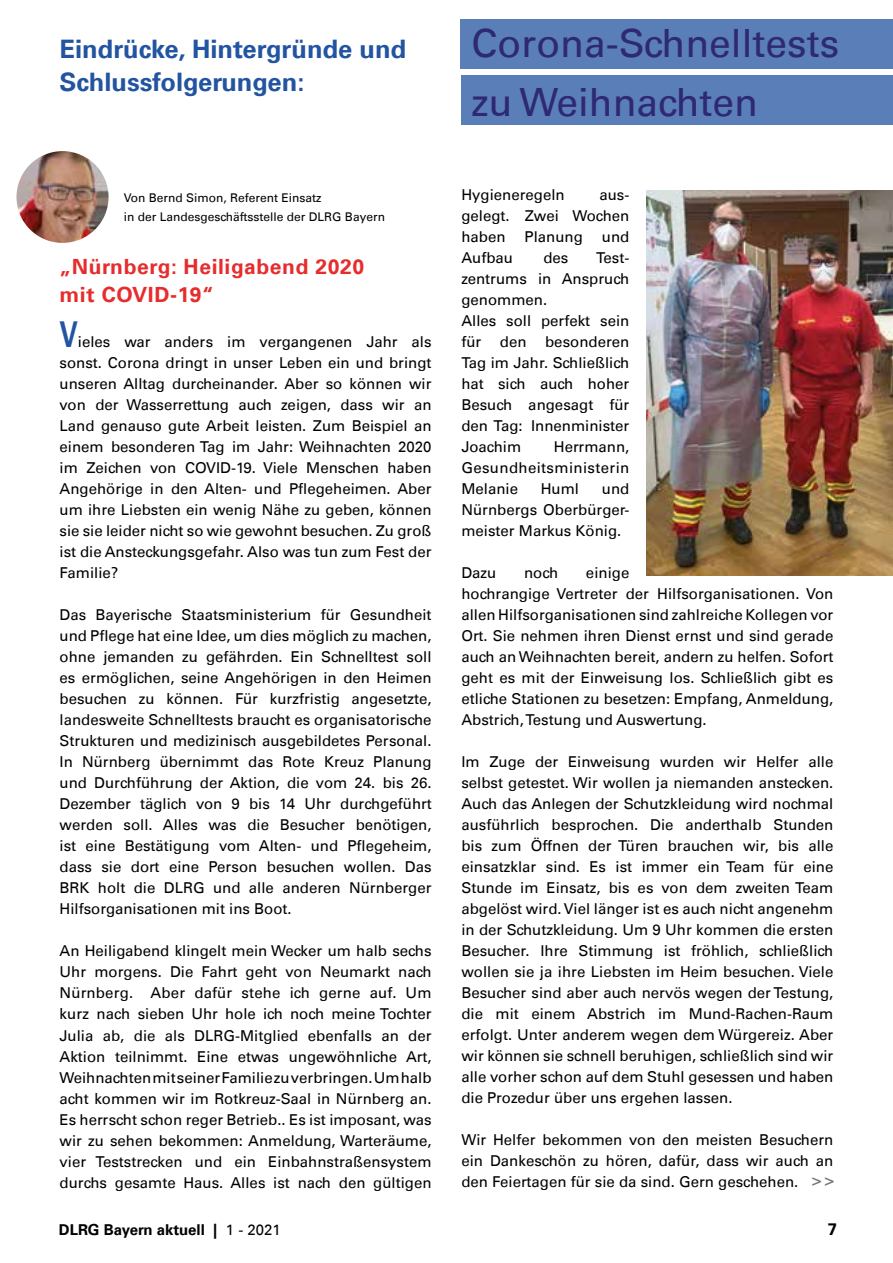
<style>
.page{position:relative;width:893px;height:1263px;background:#fff}
.page>*{position:absolute;margin:0;border:0;box-sizing:border-box;transform-origin:0 0}
.t1{font:39px/58.5px "DLRG Univers";color:#2f2873}
.t2{font:700 35.7px "DLRG Univers";color:#2254a1;scale:.71 1}
.t3{font:700 25.5px/33px "DLRG Univers";color:#2254a1}
.t4{font:700 21px/28.5px "DLRG Univers";letter-spacing:.03em;color:#e62d2e}
.t5{font:700 16.5px "DLRG Univers";color:#020203}
.t6{font:15px/21px "DLRG Univers";color:#000;text-align:justify}
.t7{font:700 15px "DLRG Univers";color:#020203}
.t8{font:700 condensed 15px "Zurich BT";color:#777776}
.t9{font:12px/19.5px "DLRG Univers";color:#000}
.s1{font-weight:400;color:#000}
</style>
<div class="page">
<div style="left:460px;top:20px;width:433px;height:49px;background:#597eb8"></div>
<img style="left:16px;top:151px;width:93px;height:92px;border-radius:46px">
<div style="left:461px;top:75px;width:432px;height:49px;background:#597eb8"></div>
<img style="left:646px;top:191px;width:247px;height:384px">
<h3 class="t3" style="left:60px;top:33px;width:348px">Eindrücke, Hintergründe und<br>Schlussfolgerungen:</h3>
<h1 class="t1" style="left:471px;top:15px;width:369px">Corona-Schnelltests zu Weihnachten</h1>
<p class="t9" style="left:124px;top:188px;width:263px">Von Bernd Simon, Referent Einsatz<br>in der Landesgeschäftsstelle der DLRG Bayern</p>
<h3 class="t4" style="left:60px;top:252px;width:306px">„Nürnberg: Heiligabend 2020 mit COVID-19“</h3>
<h2 class="t2" style="left:60px;top:314px;width:27px">V</h2>
<p class="t6" style="left:60px;top:332px;width:374px;text-indent:18px">ieles war anders im vergangenen Jahr als sonst. Corona dringt in unser Leben ein und bringt unseren Alltag durcheinander. Aber so können wir von der Wasserrettung auch zeigen, dass wir an Land genauso gute Arbeit leisten. Zum Beispiel an einem besonderen Tag im Jahr: Weihnachten 2020 im Zeichen von COVID-19. Viele Menschen haben Angehörige in den Alten- und Pflegeheimen. Aber um ihre Liebsten ein wenig Nähe zu geben, können sie sie leider nicht so wie gewohnt besuchen. Zu groß ist die Ansteckungsgefahr. Also was tun zum Fest der Familie?</p>
<p class="t6" style="left:60px;top:605px;width:374px">Das Bayerische Staatsministerium für Gesundheit und Pflege hat eine Idee, um dies möglich zu machen, ohne jemanden zu gefährden. Ein Schnelltest soll es ermöglichen, seine Angehörigen in den Heimen besuchen zu können. Für kurzfristig angesetzte, landesweite Schnelltests braucht es organisatorische Strukturen und medizinisch ausgebildetes Personal.<br>In Nürnberg übernimmt das Rote Kreuz Planung und Durchführung der Aktion, die vom 24. bis 26.<br>Dezember täglich von 9 bis 14 Uhr durchgeführt werden soll. Alles was die Besucher benötigen, ist eine Bestätigung vom Alten- und Pflegeheim, dass sie dort eine Person besuchen wollen. Das BRK holt die DLRG und alle anderen Nürnberger Hilfsorganisationen mit ins Boot.</p>
<p class="t6" style="left:60px;top:941px;width:374px">An Heiligabend klingelt mein Wecker um halb sechs Uhr morgens. Die Fahrt geht von Neumarkt nach Nürnberg. Aber dafür stehe ich gerne auf. Um kurz nach sieben Uhr hole ich noch meine Tochter Julia ab, die als DLRG-Mitglied ebenfalls an der Aktion teilnimmt. Eine etwas ungewöhnliche Art, Weihnachten mit seiner Familie zu verbringen. Um halb acht kommen wir im Rotkreuz-Saal in Nürnberg an.<br>Es herrscht schon reger Betrieb.. Es ist imposant, was wir zu sehen bekommen: Anmeldung, Warteräume, vier Teststrecken und ein Einbahnstraßensystem durchs gesamte Haus. Alles ist nach den gültigen</p>
<p class="t6" style="left:461px;top:184px;width:105px">Hygieneregeln</p>
<p class="t6" style="left:461px;top:184px;width:169px;text-indent:138px">aus&shy;gelegt. Zwei Wochen haben</p>
<p class="t6" style="left:524px;top:226px;width:60px">Planung</p>
<p class="t6" style="left:602px;top:226px;width:29px">und</p>
<p class="t6" style="left:461px;top:247px;width:53px">Aufbau</p>
<p class="t6" style="left:543px;top:247px;width:27px">des</p>
<p class="t6" style="left:461px;top:247px;width:169px;text-align:left;text-indent:135px">Test&shy;zentrums in Anspruch genommen.<br>Alles soll perfekt sein für den besonderen<br>Tag im Jahr. Schließlich hat sich auch hoher<br>Besuch angesagt für den Tag: Innenminister<br>Joachim</p>
<p class="t6" style="left:461px;top:436px;width:170px;text-indent:92px">Herrmann, Gesundheitsministerin Melanie</p>
<p class="t6" style="left:541px;top:478px;width:40px">Huml</p>
<p class="t6" style="left:461px;top:478px;width:169px;text-indent:140px">und Nürnbergs Oberbürger&shy;meister Markus König.</p>
<p class="t6" style="left:461px;top:562px;width:36px">Dazu</p>
<p class="t6" style="left:524px;top:562px;width:36px">noch</p>
<p class="t6" style="left:461px;top:562px;width:374px;text-align:left;text-indent:125px">einige<br>hochrangige Vertreter der Hilfsorganisationen. Von allen Hilfsorganisationen sind zahlreiche Kollegen vor Ort. Sie nehmen ihren Dienst ernst und sind gerade auch an Weihnachten bereit, andern zu helfen. Sofort geht es mit der Einweisung los. Schließlich gibt es etliche Stationen zu besetzen: Empfang, Anmeldung, Abstrich, Testung und Auswertung.</p>
<p class="t6" style="left:461px;top:751px;width:374px">Im Zuge der Einweisung wurden wir Helfer alle selbst getestet. Wir wollen ja niemanden anstecken.<br>Auch das Anlegen der Schutzkleidung wird nochmal ausführlich besprochen. Die anderthalb Stunden bis zum Öffnen der Türen brauchen wir, bis alle einsatzklar sind. Es ist immer ein Team für eine Stunde im Einsatz, bis es von dem zweiten Team abgelöst wird. Viel länger ist es auch nicht angenehm in der Schutzkleidung. Um 9 Uhr kommen die ersten Besucher. Ihre Stimmung ist fröhlich, schließlich wollen sie ja ihre Liebsten im Heim besuchen. Viele Besucher sind aber auch nervös wegen der Testung, die mit einem Abstrich im Mund-Rachen-Raum erfolgt. Unter anderem wegen dem Würgereiz. Aber wir können sie schnell beruhigen, schließlich sind wir alle vorher schon auf dem Stuhl gesessen und haben die Prozedur über uns ergehen lassen.</p>
<p class="t6" style="left:461px;top:1129px;width:374px">Wir Helfer bekommen von den meisten Besuchern ein Dankeschön zu hören, dafür, dass wir auch an den Feiertagen für sie da sind. Gern geschehen.</p>
<p class="t8" style="left:810px;top:1172px;width:27px">&gt;&gt;</p>
<p class="t7" style="left:59px;top:1221px;width:223px">DLRG Bayern aktuell | <span class="s1">1 - 2021</span></p>
<p class="t5" style="left:828px;top:1219px;width:11px">7</p>
</div>
